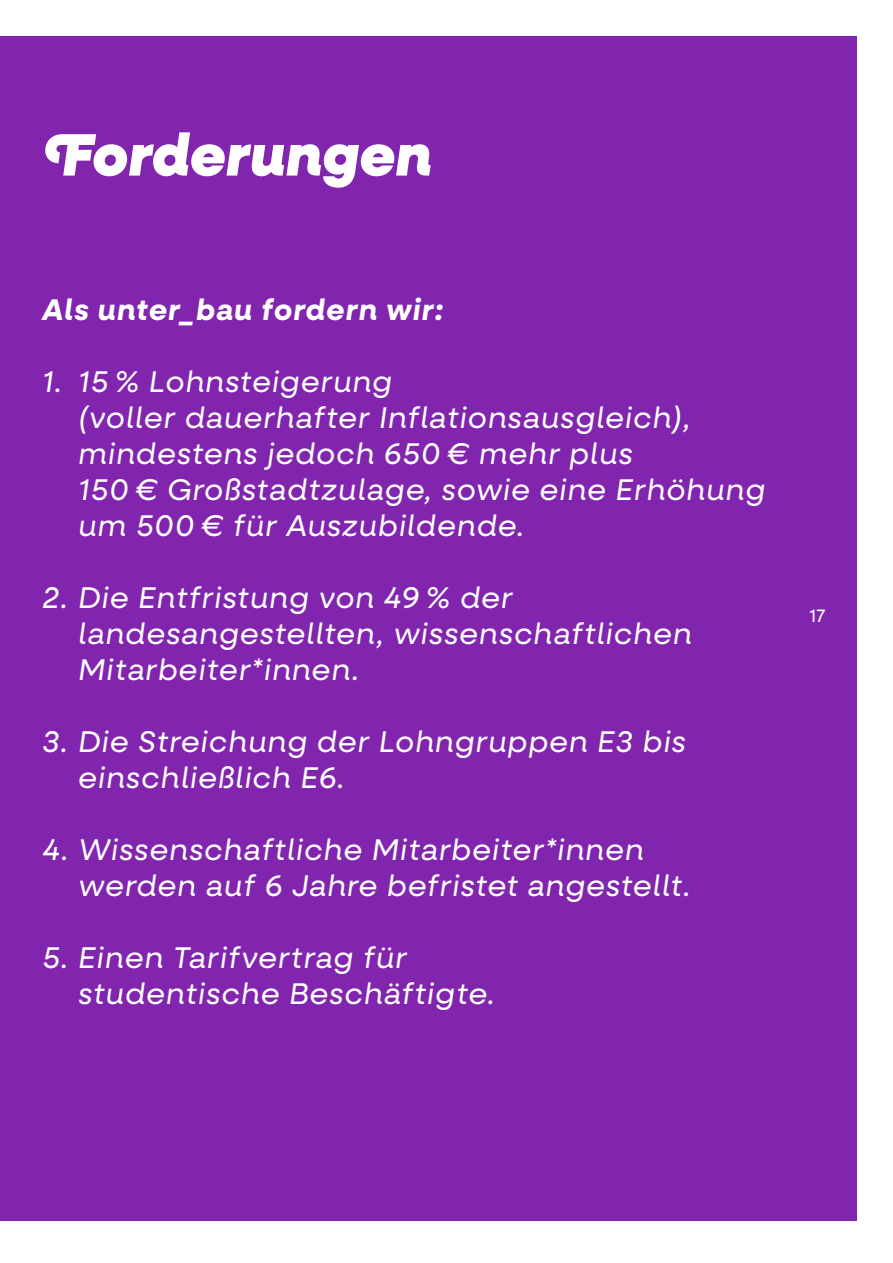
<style>
.page{position:relative;width:893px;height:1263px;background:#fff}
.page>*{position:absolute;margin:0;border:0;box-sizing:border-box;transform-origin:0 0}
.Headline{font:italic 900 60px "Neulis Neue";color:#fff}
.Headline-2{font:italic 30px/36px "Neulis Neue";letter-spacing:.04em;color:#fff}
.Headline-3{font:italic 700 30px "Neulis Neue";letter-spacing:.04em;color:#fff}
.t1{font:18px "Neulis Neue";color:#fff}
</style>
<div class="page">
<div style="left:0;top:36px;width:857px;height:1184px;background:#8225ae"></div>
<p class="Headline" style="left:43px;top:110px;width:391px">Forderungen</p>
<p class="Headline-3" style="left:43px;top:287px;width:402px">Als unter_bau fordern wir:</p>
<p class="Headline-2" style="left:79px;top:362px;width:688px;text-indent:-36px">1. 15 % Lohnsteigerung<br>(voller dauerhafter Inflationsausgleich), mindestens jedoch 650 € mehr plus<br>150 € Großstadtzulage, sowie eine Erhöhung um 500 € für Auszubildende.</p>
<p class="Headline-2" style="left:79px;top:578px;width:615px;text-indent:-36px">2. Die Entfristung von 49 % der landesangestellten, wissenschaftlichen<br>Mitarbeiter*innen.</p>
<p class="Headline-2" style="left:79px;top:722px;width:609px;text-indent:-36px">3. Die Streichung der Lohngruppen E3 bis einschließlich E6.</p>
<p class="Headline-2" style="left:79px;top:830px;width:613px;text-indent:-36px">4. Wissenschaftliche Mitarbeiter*innen werden auf 6 Jahre befristet angestellt.</p>
<p class="Headline-2" style="left:79px;top:938px;width:418px;text-indent:-36px">5. Einen Tarifvertrag für studentische Beschäftigte.</p>
<p class="t1" style="left:809px;top:603px;width:17px">17</p>
</div>
